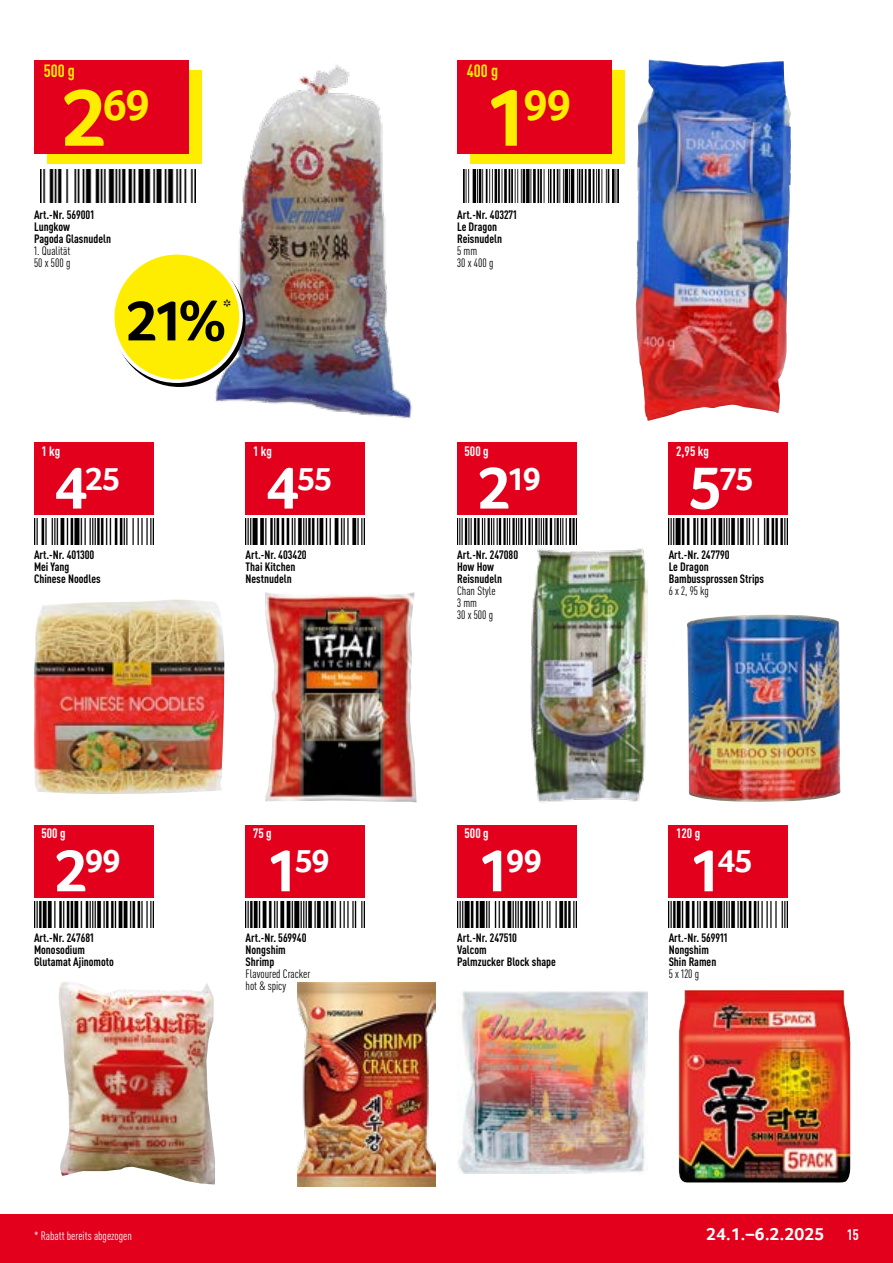
<style>
.page{position:relative;width:893px;height:1263px;background:#fff}
.page>*{position:absolute;margin:0;border:0;box-sizing:border-box;transform-origin:0 0}
.Rabattbutton{font:700 58.5px "Transgourmet";color:#000}
.Preis_HOT{font:700 44.55px "Transgourmet";color:#ffed00}
.Preis_weiss{font:700 33.3px "Transgourmet";letter-spacing:-.035em;color:#fff}
.Rabattbutton-2{font:700 19.5px "Transgourmet";color:#000}
.t1{font:700 18px "Transgourmet";letter-spacing:.01em;color:#fff}
.Unit_HOT{font:700 condensed 17.55px "DINOT";color:#ffed00}
.t2{font:700 condensed 15px "DINOT";color:#fff}
.Unit_weiss{font:700 condensed 13.5px "DINOT";color:#fff}
.t3{font:700 condensed 12px/12px "DINOT";color:#000}
.t4{font:condensed 12px "DINOT";color:#000}
.t5{font:condensed 12px "DINOT";color:#fff}
.s1{font-size:84px}
.s2{font-size:61.5px}
</style>
<div class="page">
<div style="left:0;top:1214px;width:893px;height:49px;background:#e3001d"></div>
<img style="left:210px;top:64px;width:202px;height:355px">
<img style="left:636px;top:61px;width:155px;height:360px">
<img style="left:34px;top:600px;width:190px;height:194px">
<img style="left:265px;top:592px;width:152px;height:211px">
<img style="left:530px;top:548px;width:117px;height:255px">
<img style="left:686px;top:614px;width:155px;height:188px">
<img style="left:58px;top:982px;width:157px;height:203px">
<img style="left:297px;top:982px;width:139px;height:204px">
<img style="left:457px;top:991px;width:190px;height:182px">
<img style="left:679px;top:990px;width:171px;height:193px">
<div style="left:47px;top:70px;width:155px;height:94px;background:#ffed00"></div>
<div style="left:34px;top:60px;width:155px;height:93px;background:#e3001d"></div>
<svg style="left:115px;top:257px;width:129px;height:128px"></svg>
<div style="left:113px;top:253px;width:128px;height:128px;background:#ffed00;border-radius:50%"></div>
<div style="left:111px;top:251px;width:132px;height:132px;border:4px solid #fff;border-radius:50%"></div>
<img style="left:40px;top:170px;width:155px;height:33px">
<div style="left:470px;top:70px;width:155px;height:94px;background:#ffed00"></div>
<div style="left:457px;top:60px;width:155px;height:93px;background:#e3001d"></div>
<img style="left:463px;top:170px;width:155px;height:33px">
<div style="left:34px;top:442px;width:119px;height:72px;background:#e3001d"></div>
<img style="left:34px;top:519px;width:119px;height:25px">
<div style="left:246px;top:442px;width:119px;height:72px;background:#e3001d"></div>
<img style="left:246px;top:519px;width:119px;height:25px">
<div style="left:457px;top:442px;width:119px;height:72px;background:#e3001d"></div>
<img style="left:457px;top:519px;width:119px;height:25px">
<div style="left:669px;top:442px;width:119px;height:72px;background:#e3001d"></div>
<img style="left:669px;top:519px;width:119px;height:25px">
<div style="left:34px;top:825px;width:119px;height:72px;background:#e3001d"></div>
<img style="left:34px;top:901px;width:119px;height:26px">
<div style="left:246px;top:825px;width:119px;height:72px;background:#e3001d"></div>
<img style="left:246px;top:901px;width:119px;height:26px">
<div style="left:457px;top:825px;width:119px;height:72px;background:#e3001d"></div>
<img style="left:457px;top:901px;width:119px;height:26px">
<div style="left:669px;top:825px;width:119px;height:72px;background:#e3001d"></div>
<img style="left:669px;top:901px;width:119px;height:26px">
<p class="Unit_HOT" style="left:44px;top:60px;width:33px">500 g</p>
<p class="Preis_HOT" style="left:61px;top:79px;width:91px"><span class="s1">2</span>69</p>
<p class="t3" style="left:34px;top:208px;width:62px">Art.-Nr. 569001</p>
<p class="t3" style="left:34px;top:220px;width:79px">Lungkow<br>Pagoda Glasnudeln</p>
<p class="t4" style="left:34px;top:243px;width:38px">1. Qualität</p>
<p class="t4" style="left:34px;top:255px;width:38px">50 x 500 g</p>
<p class="Rabattbutton" style="left:125px;top:286px;width:103px">21%</p>
<p class="Rabattbutton-2" style="left:223px;top:295px;width:10px">*</p>
<p class="Unit_weiss" style="left:41px;top:443px;width:20px">1 kg</p>
<p class="Unit_weiss" style="left:253px;top:443px;width:20px">1 kg</p>
<p class="Preis_weiss" style="left:54px;top:459px;width:68px"><span class="s2">4</span>25</p>
<p class="Preis_weiss" style="left:265px;top:459px;width:69px"><span class="s2">4</span>55</p>
<p class="t3" style="left:34px;top:548px;width:62px">Art.-Nr. 401300</p>
<p class="t3" style="left:34px;top:560px;width:68px">Mei Yang<br>Chinese Noodles</p>
<p class="t3" style="left:246px;top:548px;width:63px">Art.-Nr. 403420</p>
<p class="t3" style="left:246px;top:560px;width:51px">Thai Kitchen<br>Nestnudeln</p>
<p class="Unit_weiss" style="left:41px;top:825px;width:26px">500 g</p>
<p class="Preis_weiss" style="left:54px;top:841px;width:68px"><span class="s2">2</span>99</p>
<p class="t3" style="left:34px;top:931px;width:61px">Art.-Nr. 247681</p>
<p class="t3" style="left:34px;top:943px;width:81px">Monosodium<br>Glutamat Ajinomoto</p>
<p class="Unit_weiss" style="left:253px;top:825px;width:20px">75 g</p>
<p class="Preis_weiss" style="left:265px;top:841px;width:66px"><span class="s2">1</span>59</p>
<p class="t3" style="left:246px;top:931px;width:63px">Art.-Nr. 569940</p>
<p class="t3" style="left:246px;top:943px;width:42px">Nongshim<br>Shrimp</p>
<p class="t4" style="left:246px;top:966px;width:66px">Flavoured Cracker</p>
<p class="t4" style="left:246px;top:978px;width:42px">hot &amp; spicy</p>
<p class="Unit_HOT" style="left:467px;top:60px;width:33px">400 g</p>
<p class="Preis_HOT" style="left:484px;top:79px;width:89px"><span class="s1">1</span>99</p>
<p class="t3" style="left:457px;top:208px;width:61px">Art.-Nr. 403271</p>
<p class="t3" style="left:457px;top:220px;width:46px">Le Dragon<br>Reisnudeln</p>
<p class="t4" style="left:457px;top:243px;width:22px">5 mm</p>
<p class="t4" style="left:457px;top:255px;width:38px">30 x 400 g</p>
<p class="Unit_weiss" style="left:465px;top:443px;width:26px">500 g</p>
<p class="Preis_weiss" style="left:477px;top:459px;width:65px"><span class="s2">2</span>19</p>
<p class="t3" style="left:457px;top:548px;width:63px">Art.-Nr. 247080</p>
<p class="t3" style="left:457px;top:560px;width:46px">How How<br>Reisnudeln</p>
<p class="t4" style="left:457px;top:584px;width:40px">Chan Style</p>
<p class="t4" style="left:457px;top:596px;width:21px">3 mm</p>
<p class="t4" style="left:457px;top:608px;width:38px">30 x 500 g</p>
<p class="Unit_weiss" style="left:465px;top:825px;width:26px">500 g</p>
<p class="Preis_weiss" style="left:477px;top:841px;width:66px"><span class="s2">1</span>99</p>
<p class="t3" style="left:457px;top:931px;width:61px">Art.-Nr. 247510</p>
<p class="t3" style="left:457px;top:943px;width:100px">Valcom<br>Palmzucker Block shape</p>
<p class="Unit_weiss" style="left:676px;top:443px;width:34px">2,95 kg</p>
<p class="Preis_weiss" style="left:688px;top:459px;width:67px"><span class="s2">5</span>75</p>
<p class="t3" style="left:669px;top:548px;width:62px">Art.-Nr. 247790</p>
<p class="t3" style="left:669px;top:560px;width:97px">Le Dragon<br>Bambussprossen Strips</p>
<p class="t4" style="left:669px;top:584px;width:42px">6 x 2, 95 kg</p>
<p class="Unit_weiss" style="left:676px;top:825px;width:26px">120 g</p>
<p class="Preis_weiss" style="left:688px;top:841px;width:66px"><span class="s2">1</span>45</p>
<p class="t3" style="left:669px;top:931px;width:60px">Art.-Nr. 569911</p>
<p class="t3" style="left:669px;top:943px;width:49px">Nongshim<br>Shin Ramen</p>
<p class="t4" style="left:669px;top:966px;width:32px">5 x 120 g</p>
<p class="t5" style="left:34px;top:1229px;width:99px">* Rabatt bereits abgezogen</p>
<p class="t1" style="left:706px;top:1224px;width:120px">24.1.–6.2.2025</p>
<p class="t2" style="left:847px;top:1226px;width:14px">15</p>
</div>
